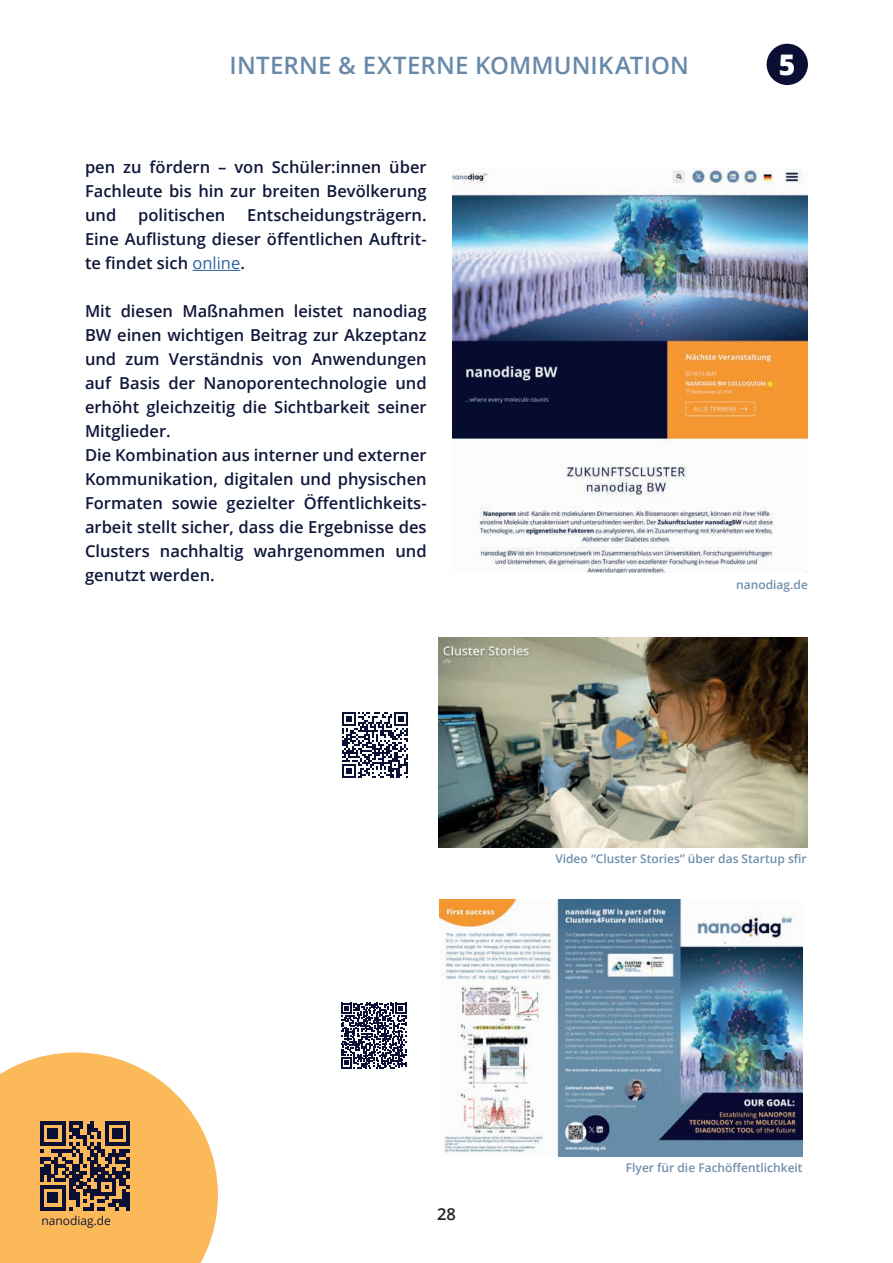
<style>
.page{position:relative;width:893px;height:1263px;background:#fff}
.page>*{position:absolute;margin:0;border:0;box-sizing:border-box;transform-origin:0 0}
.t1{font:800 28.35px "Open Sans";color:#fff}
.t2{font:600 24px "Open Sans";letter-spacing:.005em;color:#688aa8}
.t3{font:600 16.5px/24px "Open Sans";color:#10173a;text-align:justify}
.t4{font:600 16.5px "Open Sans";color:#231f20}
.t5{font:600 12px "Open Sans";color:#6f8fac}
.t6{font:12px "Open Sans";color:#10173a}
.s1{font-weight:400;color:#2b62a1}
</style>
<div class="page">
<div style="left:767px;top:44px;width:41px;height:41px;background:#0a0f33;border-radius:50%"></div>
<img style="left:440px;top:900px;width:363px;height:257px">
<hr style="left:193px;top:270px;width:47px;height:1px;background:#2b62a1">
<img style="left:453px;top:168px;width:355px;height:405px">
<svg style="left:0;top:1052px;width:218px;height:211px;background:#fcc270"></svg>
<svg style="left:40px;top:1121px;width:90px;height:89px;background:#705643"></svg>
<img style="left:438px;top:638px;width:370px;height:210px">
<svg style="left:342px;top:712px;width:66px;height:66px"></svg>
<svg style="left:341px;top:1003px;width:65px;height:65px"></svg>
<h2 class="t2" style="left:230px;top:48px;width:461px">INTERNE &amp; EXTERNE KOMMUNIKATION</h2>
<h1 class="t1" style="left:779px;top:43px;width:18px">5</h1>
<p class="t3" style="left:85px;top:155px;width:343px">pen zu fördern – von Schüler:innen über Fachleute bis hin zur breiten Bevölkerung und</p>
<p class="t3" style="left:85px;top:203px;width:343px;text-indent:162px">Entscheidungsträgern.<br>Eine Auflistung dieser öffentlichen Auftrit&shy;te findet sich <span class="s1">online</span>.</p>
<p class="t3" style="left:85px;top:299px;width:343px;text-align:left">Mit diesen Maßnahmen leistet nanodiag BW einen wichtigen Beitrag zur Akzeptanz und zum Verständnis von Anwendungen auf Basis der Nanoporentechnologie und erhöht gleichzeitig die Sichtbarkeit seiner Mitglieder.<br>Die Kombination aus interner und externer Kommunikation, digitalen und physischen Formaten sowie gezielter Öffentlichkeits&shy;arbeit stellt sicher, dass die Ergebnisse des Clusters nachhaltig wahrgenommen und genutzt werden.</p>
<p class="t3" style="left:138px;top:203px;width:89px">politischen</p>
<p class="t5" style="left:736px;top:576px;width:73px">nanodiag.de</p>
<p class="t5" style="left:555px;top:850px;width:253px">Video “Cluster Stories” über das Startup sfir</p>
<p class="t6" style="left:41px;top:1213px;width:71px">nanodiag.de</p>
<p class="t4" style="left:437px;top:1203px;width:20px">28</p>
<p class="t5" style="left:626px;top:1160px;width:178px">Flyer für die Fachöffentlichkeit</p>
</div>
